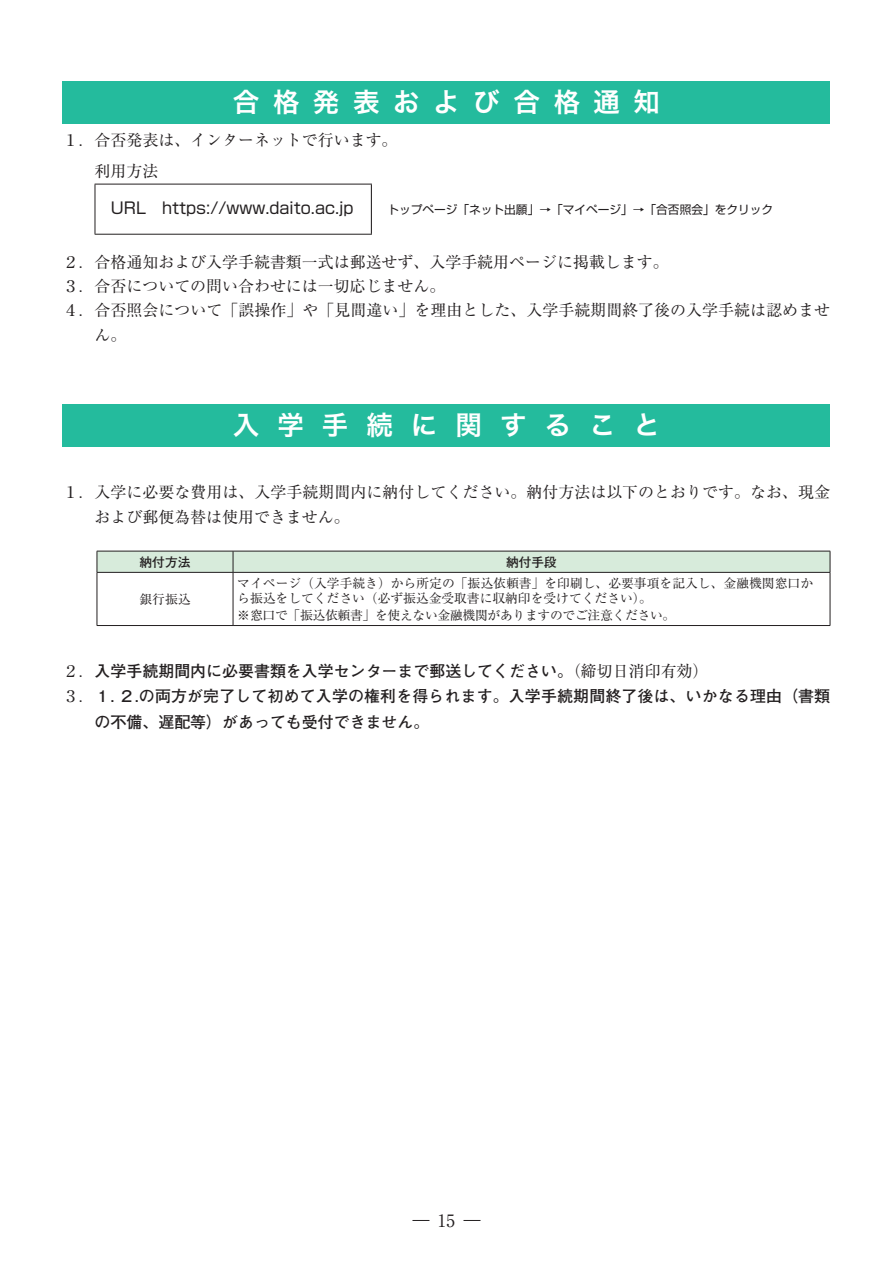
<style>
.page{position:relative;width:893px;height:1263px;background:#fff}
.page>*{position:absolute;margin:0;border:0;box-sizing:border-box;transform-origin:0 0}
.t1{font:26.55px "Hira Kaku Pro W6";letter-spacing:.51em;color:#fff}
.t2{font:26.55px "Hira Kaku Pro W6";letter-spacing:.675em;color:#fff}
.t3{font:16.95px "Ryumin Pro";color:#231f20}
.t4{font:15.9px/23.9px "Ryumin Pro";color:#231f20}
.t5{font:700 15.9px "Futo Go B101 Pro";color:#231f20}
.t6{font:15.9px "Shin Go Pro";color:#231f20}
.t7{font:12.75px/15.3px "Ryumin Pro";color:#231f20}
.t8{font:12.75px "Ryumin Pro";letter-spacing:-.02em;color:#231f20}
.t9{font:700 12.75px "Futo Go B101 Pro";color:#231f20}
.t10{font:11.7px "Shin Go Pro";color:#231f20}
.s1{font-family:"Ryumin Pro";font-weight:400}
</style>
<div class="page">
<svg style="left:412px;top:1220px;width:17px;height:1px"></svg>
<svg style="left:463px;top:1220px;width:17px;height:1px"></svg>
<hr style="left:95px;top:184px;width:277px;height:1px;background:#231f20">
<hr style="left:95px;top:184px;width:1px;height:50px;background:#231f20">
<hr style="left:95px;top:234px;width:277px;height:1px;background:#231f20">
<hr style="left:371px;top:184px;width:1px;height:50px;background:#231f20">
<div style="left:63px;top:404px;width:767px;height:42px;background:#24bb9d"></div>
<hr style="left:97px;top:572px;width:136px;height:1px;background:#231f20">
<hr style="left:97px;top:573px;width:1px;height:52px;background:#231f20">
<hr style="left:233px;top:572px;width:597px;height:1px;background:#231f20">
<hr style="left:233px;top:573px;width:1px;height:52px;background:#231f20">
<hr style="left:830px;top:573px;width:1px;height:52px;background:#231f20">
<hr style="left:97px;top:625px;width:136px;height:1px;background:#231f20">
<hr style="left:233px;top:625px;width:597px;height:1px;background:#231f20">
<svg style="left:97px;top:551px;width:734px;height:21px;background:#d0e3d3"></svg>
<div style="left:63px;top:81px;width:767px;height:42px;background:#24bb9d"></div>
<h1 class="t1" style="left:233px;top:80px;width:429px">合格発表および合格通知</h1>
<p class="t4" style="left:63px;top:123px;width:336px;line-height:31.3px">１．合否発表は、インターネットで行います。　　利用方法</p>
<p class="t6" style="left:111px;top:195px;width:244px">URL　https://www.daito.ac.jp</p>
<p class="t10" style="left:387px;top:200px;width:387px">トップページ「ネット出願」→「マイページ」→「合否照会」をクリック</p>
<p class="t4" style="left:63px;top:249px;width:769px">２．合格通知および入学手続書類一式は郵送せず、入学手続用ページに掲載します。<br>３．合否についての問い合わせには一切応じません。<br>４．合否照会について「誤操作」や「見間違い」を理由とした、入学手続期間終了後の入学手続は認めませ</p>
<p class="t4" style="left:95px;top:322px;width:33px">ん。</p>
<h1 class="t2" style="left:233px;top:403px;width:429px">入学手続に関すること</h1>
<p class="t4" style="left:95px;top:478px;width:737px;line-height:25.5px;text-indent:-32px">１．入学に必要な費用は、入学手続期間内に納付してください。納付方法は以下のとおりです。なお、現金および郵便為替は使用できません。</p>
<p class="t9" style="left:139px;top:551px;width:53px">納付方法</p>
<p class="t9" style="left:506px;top:551px;width:53px">納付手段</p>
<p class="t7" style="left:139px;top:590px;width:53px">銀行振込</p>
<p class="t7" style="left:237px;top:574px;width:577px">マイページ（入学手続き）から所定の「振込依頼書」を印刷し、必要事項を記入し、金融機関窓口から振込をしてください（必ず振込金受取書に収納印を受けてください）。</p>
<p class="t8" style="left:237px;top:605px;width:440px">※窓口で「振込依頼書」を使えない金融機関がありますのでご注意ください。</p>
<p class="t5" style="left:63px;top:658px;width:647px"><span class="s1">２．</span>入学手続期間内に必要書類を入学センターまで郵送してください。<span class="s1">（締切日消印有効）</span></p>
<p class="t5" style="left:63px;top:683px;width:769px"><span class="s1">３．</span>１. ２.の両方が完了して初めて入学の権利を得られます。入学手続期間終了後は、いかなる理由（書類</p>
<p class="t5" style="left:95px;top:709px;width:336px">の不備、遅配等）があっても受付できません。</p>
<p class="t3" style="left:438px;top:1207px;width:19px">15</p>
</div>
